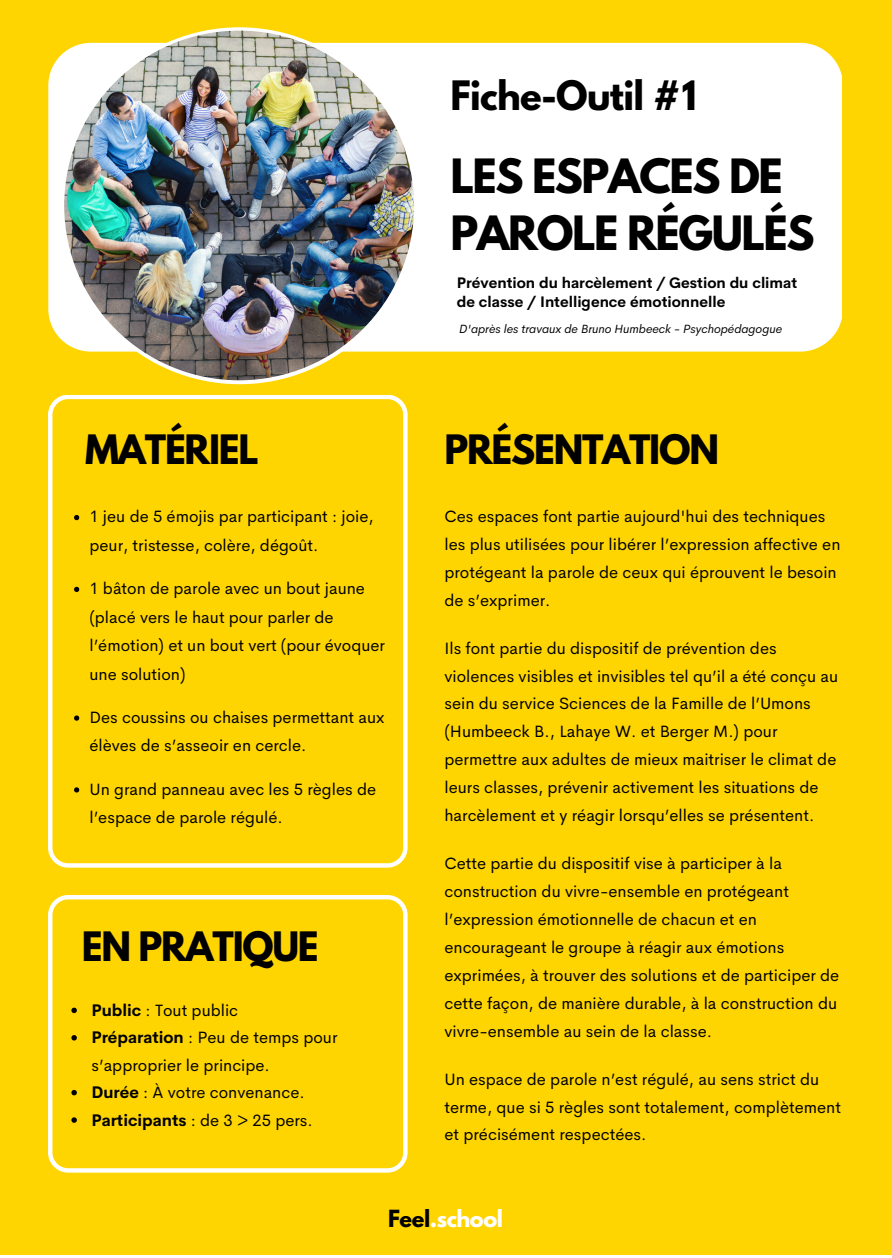
<style>
.page{position:relative;width:892px;height:1258px;background:#fff}
.page>*{position:absolute;margin:0;border:0;box-sizing:border-box;transform-origin:0 0}
.t1{font:700 42px/56.1px "League Spartan";letter-spacing:-.035em;color:#000}
.t2{font:700 36px "League Spartan";letter-spacing:-.035em;color:#000}
.t3{font:700 21px "League Spartan";letter-spacing:-.02em;color:#fff}
.t4{font:16.5px/27.9px "Cerebri Sans";color:#000}
.t5{font:700 15px/18.6px "Cerebri Sans";color:#000}
.t6{font:italic 12px "Cerebri Sans";color:#000}
.s1{font-weight:700}
.s2{color:#000}
</style>
<div class="page">
<div style="left:0;top:0;width:891px;height:1255px;background:#ffd501"></div>
<svg style="left:48px;top:395px;width:359px;height:472px"></svg>
<svg style="left:48px;top:895px;width:359px;height:277px"></svg>
<div style="left:48px;top:43px;width:794px;height:309px;background:#fff"></div>
<svg style="left:61px;top:27px;width:357px;height:357px;fill:#fff"></svg>
<img style="left:64px;top:31px;width:350px;height:349px;border-radius:50%">
<svg style="left:74px;top:515px;width:5px;height:5px"></svg>
<svg style="left:74px;top:587px;width:5px;height:5px"></svg>
<svg style="left:74px;top:715px;width:5px;height:6px"></svg>
<svg style="left:74px;top:787px;width:5px;height:5px"></svg>
<svg style="left:71px;top:1007px;width:6px;height:6px"></svg>
<svg style="left:71px;top:1035px;width:6px;height:5px"></svg>
<svg style="left:71px;top:1090px;width:6px;height:5px"></svg>
<svg style="left:71px;top:1117px;width:6px;height:6px"></svg>
<h2 class="t2" style="left:450px;top:78px;width:248px">Fiche-Outil #1</h2>
<h1 class="t1" style="left:450px;top:154px;width:365px">LES ESPACES DE<br>PAROLE RÉGULÉS</h1>
<p class="t5" style="left:456px;top:274px;width:342px">Prévention du harcèlement / Gestion du climat de classe / Intelligence émotionnelle</p>
<h2 class="t2" style="left:85px;top:431px;width:175px">MATÉRIEL</h2>
<p class="t4" style="left:89px;top:502px;width:286px">1 jeu de 5 émojis par participant : joie, peur, tristesse, colère, dégoût.</p>
<p class="t4" style="left:89px;top:574px;width:297px">1 bâton de parole avec un bout jaune (placé vers le haut pour parler de l’émotion) et un bout vert (pour évoquer une solution)</p>
<p class="t4" style="left:89px;top:703px;width:296px">Des coussins ou chaises permettant aux élèves de s’asseoir en cercle.</p>
<p class="t4" style="left:89px;top:775px;width:288px">Un grand panneau avec les 5 règles de l’espace de parole régulé.</p>
<h2 class="t2" style="left:82px;top:928px;width:238px">EN PRATIQUE</h2>
<p class="t4" style="left:91px;top:996px;width:247px"><span class="s1">Public</span> : Tout public<br><span class="s1">Préparation</span> : Peu de temps pour s’approprier le principe.<br><span class="s1">Durée</span> : À votre convenance.<br><span class="s1">Participants</span> : de 3 &gt; 25 pers.</p>
<p class="t6" style="left:459px;top:321px;width:324px">D'après les travaux de Bruno Humbeeck - Psychopédagogue</p>
<h2 class="t2" style="left:444px;top:431px;width:276px">PRÉSENTATION</h2>
<p class="t4" style="left:444px;top:502px;width:397px">Ces espaces font partie aujourd'hui des techniques les plus utilisées pour libérer l’expression affective en protégeant la parole de ceux qui éprouvent le besoin de s’exprimer.</p>
<p class="t4" style="left:444px;top:634px;width:395px">Ils font partie du dispositif de prévention des violences visibles et invisibles tel qu’il a été conçu au sein du service Sciences de la Famille de l’Umons (Humbeeck B., Lahaye W. et Berger M.) pour permettre aux adultes de mieux maitriser le climat de leurs classes, prévenir activement les situations de harcèlement et y réagir lorsqu’elles se présentent.</p>
<p class="t4" style="left:444px;top:849px;width:396px">Cette partie du dispositif vise à participer à la construction du vivre-ensemble en protégeant l’expression émotionnelle de chacun et en encourageant le groupe à réagir aux émotions exprimées, à trouver des solutions et de participer de cette façon, de manière durable, à la construction du vivre-ensemble au sein de la classe.</p>
<p class="t4" style="left:444px;top:1065px;width:398px">Un espace de parole n’est régulé, au sens strict du terme, que si 5 règles sont totalement, complètement et précisément respectées.</p>
<p class="t3" style="left:388px;top:1208px;width:116px"><span class="s2">Feel</span>.school</p>
</div>
